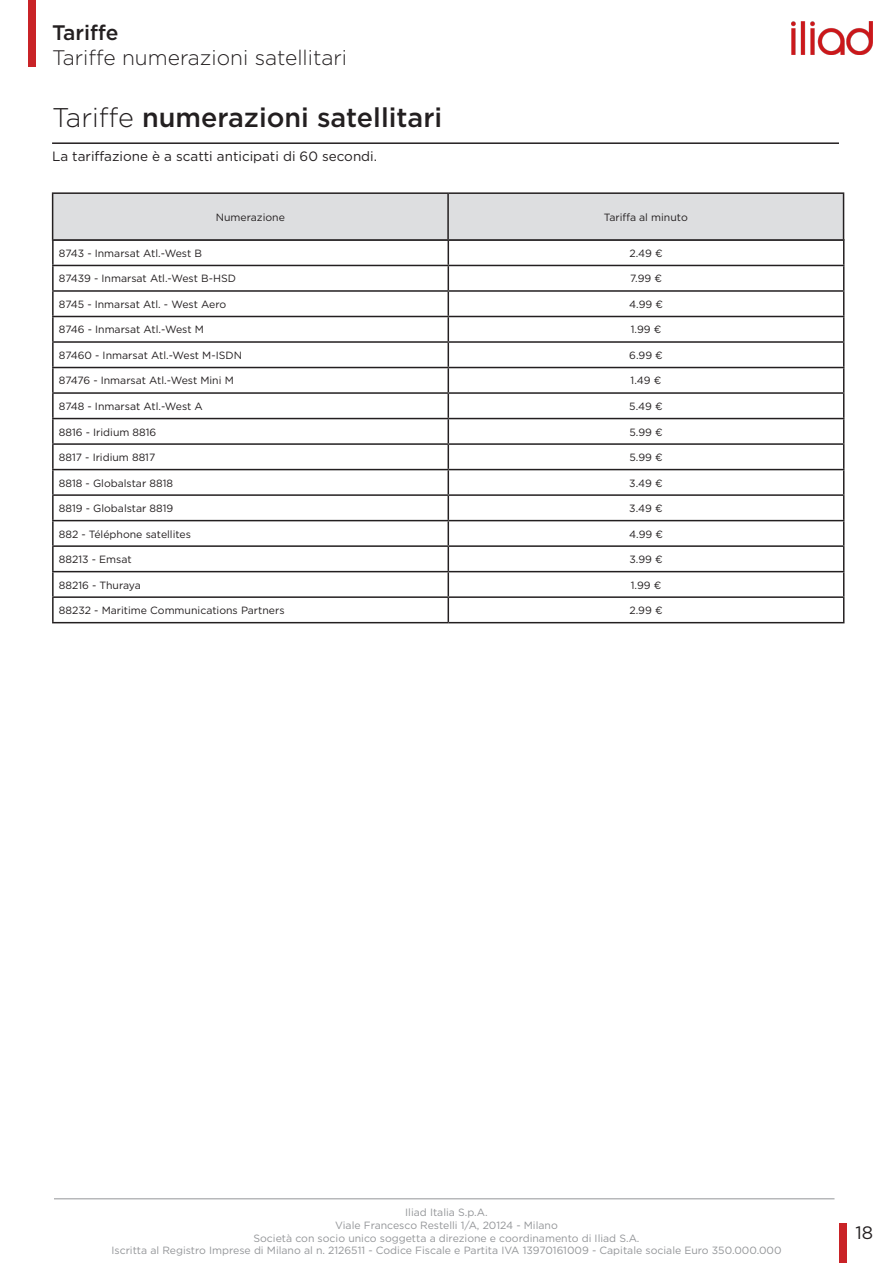
<style>
.page{position:relative;width:893px;height:1263px;background:#fff}
.page>*{position:absolute;margin:0;border:0;box-sizing:border-box;transform-origin:0 0}
.t1{font:500 27px "Gotham";color:#231f20}
.t2{font:300 21px "Gotham";color:#231f20}
.t3{font:500 21px "Gotham";color:#231f20}
.t4{font:18px "Gotham";color:#231f20}
.t5{font:13.5px "Gotham";color:#231f20}
.t6{font:10.5px "Gotham";color:#231f20}
.t7{font:10.5px/12.6px "Gotham";color:#939598;text-align:center}
.s1{font-weight:300}
</style>
<div class="page">
<img style="left:792px;top:21px;width:80px;height:34px">
<div style="left:28px;top:0;width:8px;height:67px;background:#c92327"></div>
<div style="left:839px;top:1224px;width:7px;height:39px;background:#c92327"></div>
<hr style="left:54px;top:1198px;width:780px;height:1px;background:#939598">
<hr style="left:52px;top:241px;width:2px;height:24px;background:#231f20">
<hr style="left:52px;top:265px;width:396px;height:1px;background:#231f20">
<hr style="left:52px;top:266px;width:2px;height:24px;background:#231f20">
<hr style="left:52px;top:290px;width:396px;height:2px;background:#231f20">
<hr style="left:52px;top:292px;width:2px;height:24px;background:#231f20">
<hr style="left:52px;top:316px;width:396px;height:1px;background:#231f20">
<hr style="left:52px;top:317px;width:2px;height:24px;background:#231f20">
<hr style="left:52px;top:341px;width:396px;height:2px;background:#231f20">
<hr style="left:52px;top:343px;width:2px;height:24px;background:#231f20">
<hr style="left:52px;top:367px;width:396px;height:1px;background:#231f20">
<hr style="left:52px;top:368px;width:2px;height:24px;background:#231f20">
<hr style="left:52px;top:392px;width:396px;height:2px;background:#231f20">
<hr style="left:52px;top:394px;width:2px;height:24px;background:#231f20">
<hr style="left:52px;top:418px;width:396px;height:1px;background:#231f20">
<hr style="left:52px;top:419px;width:2px;height:24px;background:#231f20">
<hr style="left:52px;top:443px;width:396px;height:2px;background:#231f20">
<hr style="left:52px;top:445px;width:2px;height:24px;background:#231f20">
<hr style="left:52px;top:469px;width:396px;height:1px;background:#231f20">
<hr style="left:52px;top:470px;width:2px;height:24px;background:#231f20">
<hr style="left:52px;top:494px;width:396px;height:2px;background:#231f20">
<hr style="left:52px;top:496px;width:2px;height:24px;background:#231f20">
<hr style="left:52px;top:520px;width:396px;height:1px;background:#231f20">
<hr style="left:52px;top:521px;width:2px;height:24px;background:#231f20">
<hr style="left:52px;top:545px;width:396px;height:2px;background:#231f20">
<hr style="left:52px;top:547px;width:2px;height:24px;background:#231f20">
<hr style="left:52px;top:571px;width:396px;height:1px;background:#231f20">
<hr style="left:52px;top:572px;width:2px;height:24px;background:#231f20">
<hr style="left:52px;top:596px;width:396px;height:2px;background:#231f20">
<hr style="left:52px;top:598px;width:2px;height:24px;background:#231f20">
<hr style="left:52px;top:622px;width:396px;height:1px;background:#231f20">
<hr style="left:448px;top:622px;width:396px;height:1px;background:#231f20">
<hr style="left:52px;top:142px;width:787px;height:2px;background:#231f20">
<svg style="left:53px;top:194px;width:791px;height:428px"></svg>
<hr style="left:52px;top:192px;width:396px;height:2px;background:#231f20">
<hr style="left:52px;top:194px;width:1px;height:45px;background:#231f20">
<hr style="left:448px;top:192px;width:396px;height:2px;background:#231f20">
<hr style="left:447px;top:194px;width:2px;height:45px;background:#231f20">
<hr style="left:843px;top:194px;width:1px;height:45px;background:#231f20">
<hr style="left:52px;top:239px;width:396px;height:2px;background:#231f20">
<hr style="left:448px;top:239px;width:396px;height:2px;background:#231f20">
<p class="t3" style="left:52px;top:19px;width:68px">Tariffe</p>
<p class="t2" style="left:52px;top:45px;width:297px">Tariffe numerazioni satellitari</p>
<p class="t1" style="left:52px;top:99px;width:392px"><span class="s1">Tariffe</span> numerazioni satellitari</p>
<p class="t5" style="left:52px;top:147px;width:327px">La tariffazione è a scatti anticipati di 60 secondi.</p>
<p class="t6" style="left:216px;top:210px;width:71px">Numerazione</p>
<p class="t6" style="left:604px;top:210px;width:85px">Tariffa al minuto</p>
<p class="t6" style="left:59px;top:246px;width:145px">8743 - Inmarsat Atl.-West B</p>
<p class="t6" style="left:629px;top:246px;width:35px">2.49 €</p>
<p class="t6" style="left:59px;top:272px;width:179px">87439 - Inmarsat Atl.-West B-HSD</p>
<p class="t6" style="left:630px;top:272px;width:34px">7.99 €</p>
<p class="t6" style="left:59px;top:297px;width:169px">8745 - Inmarsat Atl. - West Aero</p>
<p class="t6" style="left:629px;top:297px;width:35px">4.99 €</p>
<p class="t6" style="left:59px;top:323px;width:147px">8746 - Inmarsat Atl.-West M</p>
<p class="t6" style="left:631px;top:323px;width:32px">1.99 €</p>
<p class="t6" style="left:59px;top:348px;width:185px">87460 - Inmarsat Atl.-West M-ISDN</p>
<p class="t6" style="left:629px;top:348px;width:35px">6.99 €</p>
<p class="t6" style="left:59px;top:374px;width:176px">87476 - Inmarsat Atl.-West Mini M</p>
<p class="t6" style="left:631px;top:374px;width:32px">1.49 €</p>
<p class="t6" style="left:59px;top:400px;width:146px">8748 - Inmarsat Atl.-West A</p>
<p class="t6" style="left:629px;top:400px;width:35px">5.49 €</p>
<p class="t6" style="left:59px;top:425px;width:99px">8816 - Iridium 8816</p>
<p class="t6" style="left:629px;top:425px;width:35px">5.99 €</p>
<p class="t6" style="left:59px;top:451px;width:98px">8817 - Iridium 8817</p>
<p class="t6" style="left:629px;top:451px;width:35px">5.99 €</p>
<p class="t6" style="left:59px;top:476px;width:116px">8818 - Globalstar 8818</p>
<p class="t6" style="left:629px;top:476px;width:35px">3.49 €</p>
<p class="t6" style="left:59px;top:502px;width:116px">8819 - Globalstar 8819</p>
<p class="t6" style="left:629px;top:502px;width:35px">3.49 €</p>
<p class="t6" style="left:59px;top:527px;width:134px">882 - Téléphone satellites</p>
<p class="t6" style="left:629px;top:527px;width:35px">4.99 €</p>
<p class="t6" style="left:59px;top:553px;width:74px">88213 - Emsat</p>
<p class="t6" style="left:629px;top:553px;width:35px">3.99 €</p>
<p class="t6" style="left:59px;top:578px;width:84px">88216 - Thuraya</p>
<p class="t6" style="left:631px;top:578px;width:32px">1.99 €</p>
<p class="t6" style="left:59px;top:604px;width:227px">88232 - Maritime Communications Partners</p>
<p class="t6" style="left:629px;top:604px;width:35px">2.99 €</p>
<p class="t7" style="left:111px;top:1206px;width:672px">Iliad Italia S.p.A.<br>Viale Francesco Restelli 1/A, 20124 - Milano<br>Società con socio unico soggetta a direzione e coordinamento di Iliad S.A.<br>Iscritta al Registro Imprese di Milano al n. 2126511 - Codice Fiscale e Partita IVA 13970161009 - Capitale sociale Euro 350.000.000</p>
<h3 class="t4" style="left:855px;top:1221px;width:19px">18</h3>
</div>
